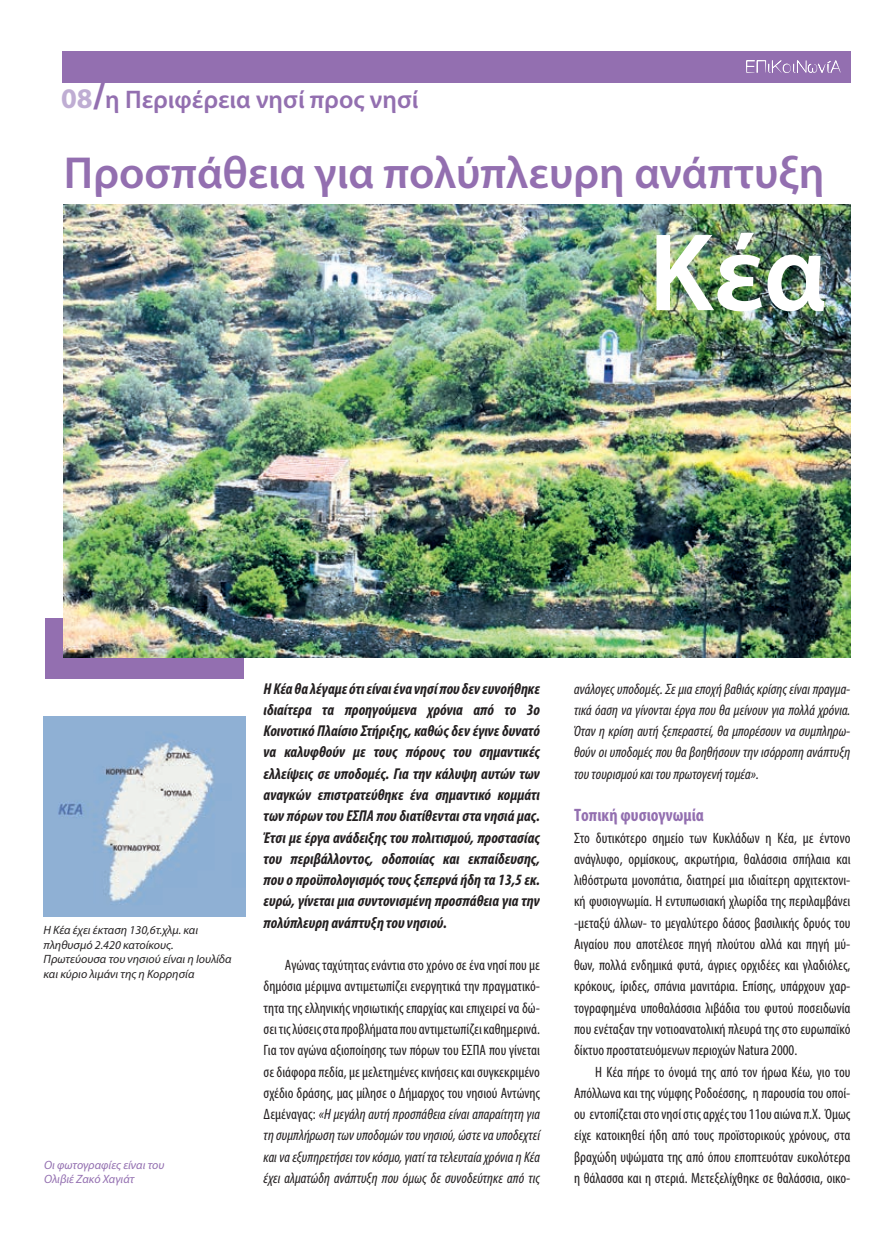
<style>
.page{position:relative;width:893px;height:1234px;background:#fff}
.page>*{position:absolute;margin:0;border:0;box-sizing:border-box;transform-origin:0 0}
.t1{font:600 111.3px "Myriad Pro";color:#fff}
.t2{font:600 45px "Myriad Pro";color:#936fb0}
.t3{font:600 25.5px "Myriad Pro";color:#936fb0}
.t4{font:700 condensed 18px "Myriad Pro";color:#936fb0}
.t5{font:italic 700 condensed 15.75px/21.3px "Myriad Pro";color:#231f20;text-align:justify}
.t6{font:condensed 15px/21.3px "Myriad Pro";color:#231f20;text-align:justify}
.t7{font:italic condensed 15px/21.3px "Myriad Pro";color:#231f20;text-align:justify}
.t8{font:italic 12px/14.4px "Myriad Pro";color:#262324}
.t9{font:italic 12px/14.4px "Myriad Pro";color:#936fb0}
.s1{font-weight:700;font-size:28.5px;color:#bfadd3}
.s2{font-weight:700;font-size:37.5px}
.s3{font-style:italic}
</style>
<div class="page">
<div style="left:45px;top:618px;width:198px;height:61px;background:#936fb0"></div>
<div style="left:62px;top:51px;width:788px;height:32px;background:#936fb0"></div>
<svg style="left:746px;top:60px;width:95px;height:13px"></svg>
<img style="left:64px;top:204px;width:786px;height:453px">
<img style="left:44px;top:716px;width:201px;height:200px">
<h3 class="t3" style="left:61px;top:83px;width:359px"><span class="s1">08</span><span class="s2">/</span>η Περιφέρεια νησί προς νησί</h3>
<h2 class="t2" style="left:64px;top:144px;width:762px">Προσπάθεια για πολύπλευρη ανάπτυξη</h2>
<h1 class="t1" style="left:649px;top:202px;width:180px">Kέα</h1>
<p class="t8" style="left:44px;top:922px;width:190px">Η Κέα έχει έκταση 130,6τ.χλμ. και πληθυσμό 2.420 κατοίκους.<br>Πρωτεύουσα του νησιού είναι η Ιουλίδα και κύριο λιμάνι της η Κορρησία</p>
<p class="t9" style="left:44px;top:1156px;width:122px">Οι φωτογραφίες είναι του<br>Ολιβιέ Ζακό Χαγιάτ</p>
<p class="t5" style="left:264px;top:677px;width:278px">Η Κέα θα λέγαμε ότι είναι ένα νησί που δεν ευνοήθηκε ιδιαίτερα τα προηγούμενα χρόνια από το 3ο Κοινοτικό Πλαίσιο Στήριξης, καθώς δεν έγινε δυνατό να καλυφθούν με τους πόρους του σημαντικές ελλείψεις σε υποδομές. Για την κάλυψη αυτών των αναγκών επιστρατεύθηκε ένα σημαντικό κομμάτι των πόρων του ΕΣΠΑ που διατίθενται στα νησιά μας.<br>Έτσι με έργα ανάδειξης του πολιτισμού, προστασίας του περιβάλλοντος, οδοποιίας και εκπαίδευσης, που ο προϋπολογισμός τους ξεπερνά ήδη τα 13,5 εκ. ευρώ, γίνεται μια συντονισμένη προσπάθεια για την πολύπλευρη ανάπτυξη του νησιού.</p>
<p class="t6" style="left:264px;top:954px;width:278px;text-indent:21px">Αγώνας ταχύτητας ενάντια στο χρόνο σε ένα νησί που με δημόσια μέριμνα αντιμετωπίζει ενεργητικά την πραγματικό&shy;τητα της ελληνικής νησιωτικής επαρχίας και επιχειρεί να δώ&shy;σει τις λύσεις στα προβλήματα που αντιμετωπίζει καθημερινά.<br>Για τον αγώνα αξιοποίησης των πόρων του ΕΣΠΑ που γίνεται σε διάφορα πεδία, με μελετημένες κινήσεις και συγκεκριμένο σχέδιο δράσης, μας μίλησε ο Δήμαρχος του νησιού Αντώνης Δεμέναγας: <span class="s3">«Η μεγάλη αυτή προσπάθεια είναι απαραίτητη για τη συμπλήρωση των υποδομών του νησιού, ώστε να υποδεχτεί και να εξυπηρετήσει τον κόσμο, γιατί τα τελευταία χρόνια η Κέα έχει αλματώδη ανάπτυξη που όμως δε συνοδεύτηκε από τις</span></p>
<p class="t7" style="left:574px;top:677px;width:278px">ανάλογες υποδομές. Σε μια εποχή βαθιάς κρίσης είναι πραγμα&shy;τικά όαση να γίνονται έργα που θα μείνουν για πολλά χρόνια.<br>Όταν η κρίση αυτή ξεπεραστεί, θα μπορέσουν να συμπληρω&shy;θούν οι υποδομές που θα βοηθήσουν την ισόρροπη ανάπτυξη του τουρισμού και του πρωτογενή τομέα».</p>
<p class="t4" style="left:574px;top:803px;width:131px">Τοπική φυσιογνωμία</p>
<p class="t6" style="left:574px;top:826px;width:278px">Στο δυτικότερο σημείο των Κυκλάδων η Κέα, με έντονο ανάγλυφο, ορμίσκους, ακρωτήρια, θαλάσσια σπήλαια και λιθόστρωτα μονοπάτια, διατηρεί μια ιδιαίτερη αρχιτεκτονι&shy;κή φυσιογνωμία. Η εντυπωσιακή χλωρίδα της περιλαμβάνει -μεταξύ άλλων- το μεγαλύτερο δάσος βασιλικής δρυός του Αιγαίου που αποτέλεσε πηγή πλούτου αλλά και πηγή μύ&shy;θων, πολλά ενδημικά φυτά, άγριες ορχιδέες και γλαδιόλες, κρόκους, ίριδες, σπάνια μανιτάρια. Επίσης, υπάρχουν χαρ&shy;τογραφημένα υποθαλάσσια λιβάδια του φυτού ποσειδωνία που ενέταξαν την νοτιοανατολική πλευρά της στο ευρωπαϊκό δίκτυο προστατευόμενων περιοχών Natura 2000.</p>
<p class="t6" style="left:574px;top:1060px;width:278px;text-indent:21px">Η Κέα πήρε το όνομά της από τον ήρωα Κέω, γιο του Απόλλωνα και της νύμφης Ροδοέσσης, η παρουσία του οποί&shy;ου εντοπίζεται στο νησί στις αρχές του 11ου αιώνα π.Χ. Όμως είχε κατοικηθεί ήδη από τους προϊστορικούς χρόνους, στα βραχώδη υψώματα της από όπου εποπτευόταν ευκολότερα η θάλασσα και η στεριά. Μετεξελίχθηκε σε θαλάσσια, οικο-</p>
</div>
